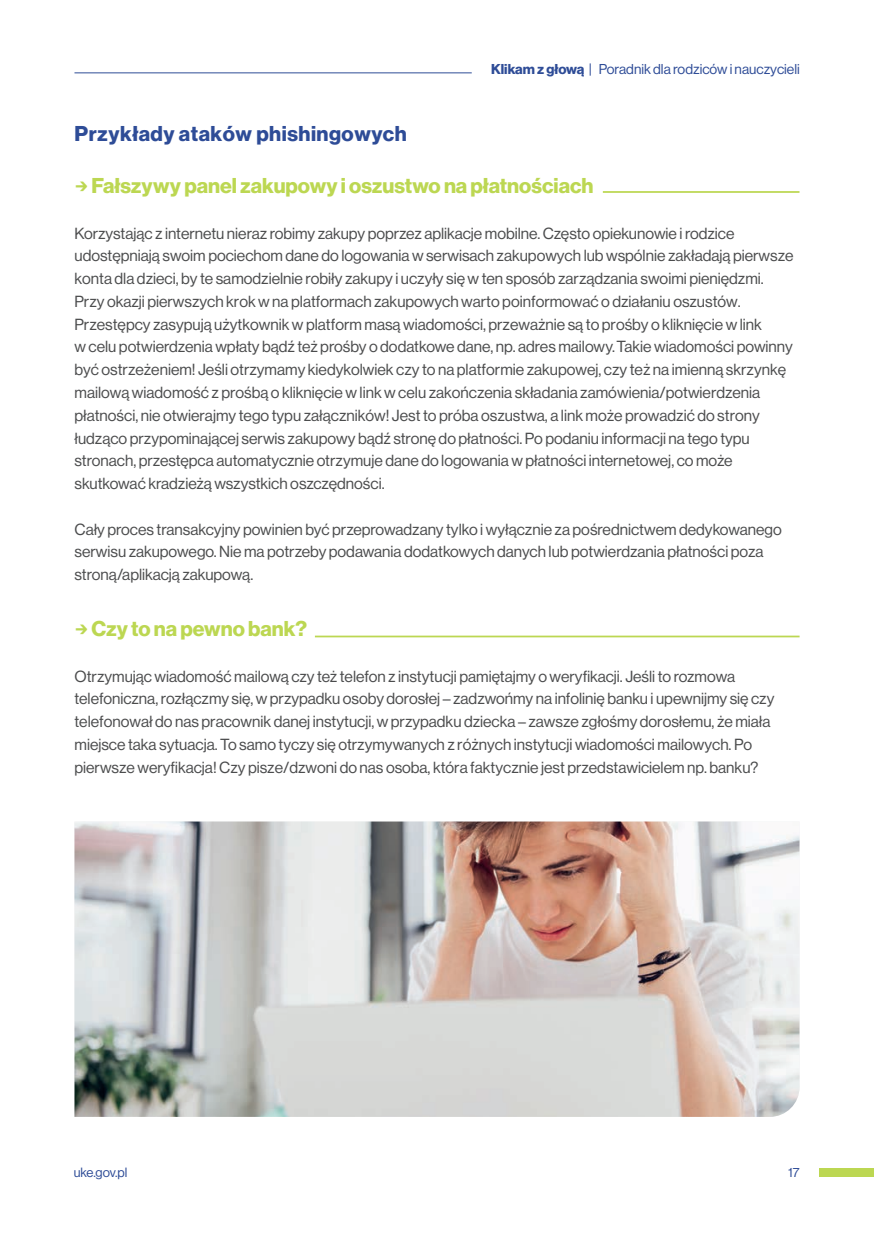
<style>
.page{position:relative;width:874px;height:1241px;background:#fff}
.page>*{position:absolute;margin:0;border:0;box-sizing:border-box;transform-origin:0 0}
.t1{font:21px "N Haas Grotesk DS Pro 75 Bd";color:#bcd752}
.t2{font:21px "N Haas Grotesk DS Pro 75 Bd";letter-spacing:.025em;color:#2e4c97}
.t3{font:15.75px/22.8px "N Haas Grotesk DS Pro 55 Rg";color:#4b4c4d}
.t4{font:14px "N Haas Grotesk DS Pro 55 Rg";color:#2e4c97}
.t5{font:13.12px "N Haas Grotesk DS Pro 55 Rg";color:#2e4c97}
.s1{font-family:"N Haas Grotesk DS Pro 75 Bd"}
.s2{font-family:"Plus Jakarta Sans";font-weight:800;font-size:17.5px}
</style>
<div class="page">
<div style="left:819px;top:1168px;width:54px;height:8px;background:#bcd752"></div>
<hr style="left:74px;top:72px;width:397px;height:1px;background:#2e4c97">
<hr style="left:315px;top:635px;width:484px;height:2px;background:#bcd752">
<hr style="left:602px;top:191px;width:197px;height:2px;background:#bcd752">
<img style="left:74px;top:821px;width:725px;height:295px">
<p class="t4" style="left:491px;top:61px;width:310px"><span class="s1">Klikam z głową</span> | Poradnik dla rodziców i nauczycieli</p>
<p class="t2" style="left:74px;top:121px;width:334px">Przykłady ataków phishingowych</p>
<h3 class="t1" style="left:74px;top:173px;width:520px"><span class="s2">→</span> Fałszywy panel zakupowy i oszustwo na płatnościach</h3>
<p class="t3" style="left:74px;top:222px;width:720px">Korzystając z internetu nieraz robimy zakupy poprzez aplikacje mobilne. Często opiekunowie i rodzice udostępniają swoim pociechom dane do logowania w serwisach zakupowych lub wspólnie zakładają pierwsze konta dla dzieci, by te samodzielnie robiły zakupy i uczyły się w ten sposób zarządzania swoimi pieniędzmi.<br>Przy okazji pierwszych krok w na platformach zakupowych warto poinformować o działaniu oszustów.<br>Przestępcy zasypują użytkownik w platform masą wiadomości, przeważnie są to prośby o kliknięcie w link<br>w celu potwierdzenia wpłaty bądź też prośby o dodatkowe dane, np. adres mailowy. Takie wiadomości powinny być ostrzeżeniem! Jeśli otrzymamy kiedykolwiek czy to na platformie zakupowej, czy też na imienną skrzynkę mailową wiadomość z prośbą o kliknięcie w link w celu zakończenia składania zamó wienia/potwierdzenia płatności, nie otwierajmy tego typu załączników! Jest to próba oszustwa, a link może prowadzić do strony łudząco przypominającej serwis zakupowy bądź stronę do płatności. Po podaniu informacji na tego typu stronach, przestępca automatycznie otrzymuje dane do logowania w płatności internetowej, co może skutkować kradzieżą wszystkich oszczędności.</p>
<p class="t3" style="left:74px;top:517px;width:708px">Cały proces transakcyjny powinien być przeprowadzany tylko i wyłącznie za pośrednictwem dedykowanego serwisu zakupowego. Nie ma potrzeby podawania dodatkowych danych lub potwierdzania płatności poza stroną/aplikacją zakupową.</p>
<h3 class="t1" style="left:74px;top:616px;width:234px"><span class="s2">→</span> Czy to na pewno bank?</h3>
<p class="t3" style="left:74px;top:664px;width:701px">Otrzymując wiadomość mailową czy też telefon z instytucji pamiętajmy o weryfkacji. Jeśli to rozmowa telefoniczna, rozłączmy się, w przypadku osoby dorosłej – zadzwońmy na infolinię banku i upewnijmy się czy telefonował do nas pracownik danej instytucji, w przypadku dziecka – zawsze zgłośmy dorosłemu, że miała miejsce taka sytuacja. To samo tyczy się otrzymywanych z różnych instytucji wiadomości mailowych. Po pierwsze weryfkacja! Czy pisze/dzwoni do nas osoba, która faktycznie jest przedstawicielem np. banku?</p>
<p class="t5" style="left:74px;top:1165px;width:55px">uke.gov.pl</p>
<p class="t5" style="left:787px;top:1165px;width:13px">17</p>
</div>
